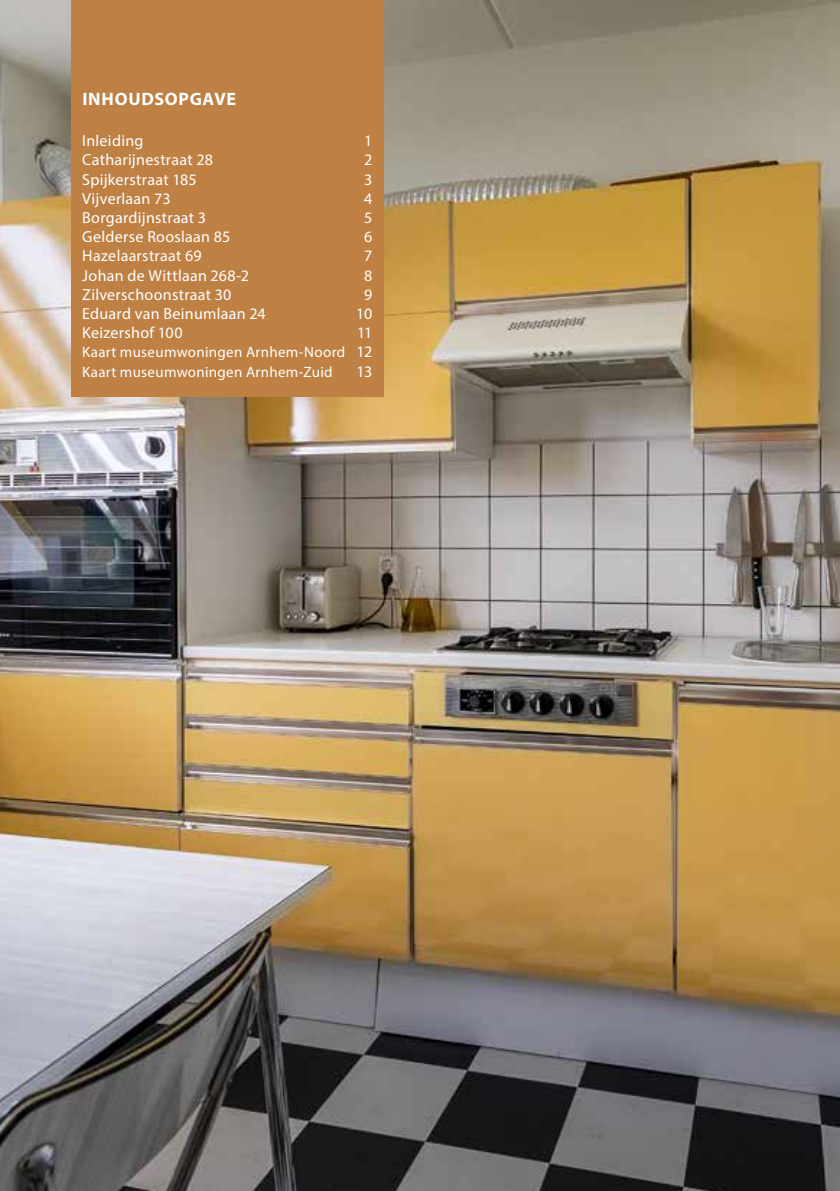
<style>
.page{position:relative;width:840px;height:1191px;background:#fff}
.page>*{position:absolute;margin:0;border:0;box-sizing:border-box;transform-origin:0 0}
.t1{font:700 18px "Myriad Pro";letter-spacing:.04em;color:#fff}
.t2{font:16px/19.2px "Myriad Pro";letter-spacing:.015em;color:#fff}
.t3{font:15px/19.2px "Myriad Pro";letter-spacing:.02em;color:#fff}
</style>
<div class="page">
<img style="left:0;top:0;width:839px;height:1191px">
<div style="left:71px;top:0;width:312px;height:397px;background:#bf8044"></div>
<p class="t1" style="left:82px;top:87px;width:155px">INHOUDSOPGAVE</p>
<p class="t2" style="left:82px;top:131px;width:185px">Inleiding<br>Catharijnestraat 28<br>Spijkerstraat 185<br>Vijverlaan 73<br>Borgardijnstraat 3<br>Gelderse Rooslaan 85<br>Hazelaarstraat 69<br>Johan de Wittlaan 268-2<br>Zilverschoonstraat 30<br>Eduard van Beinumlaan 24<br>Keizershof 100</p>
<p class="t3" style="left:82px;top:342px;width:264px">Kaart museumwoningen Arnhem-Noord<br>Kaart museumwoningen Arnhem-Zuid</p>
<p class="t2" style="left:356px;top:131px;width:17px;text-align:center">1<br>2<br>3<br>4<br>5<br>6<br>7<br>8<br>9<br>10<br>11<br>12<br>13</p>
</div>
